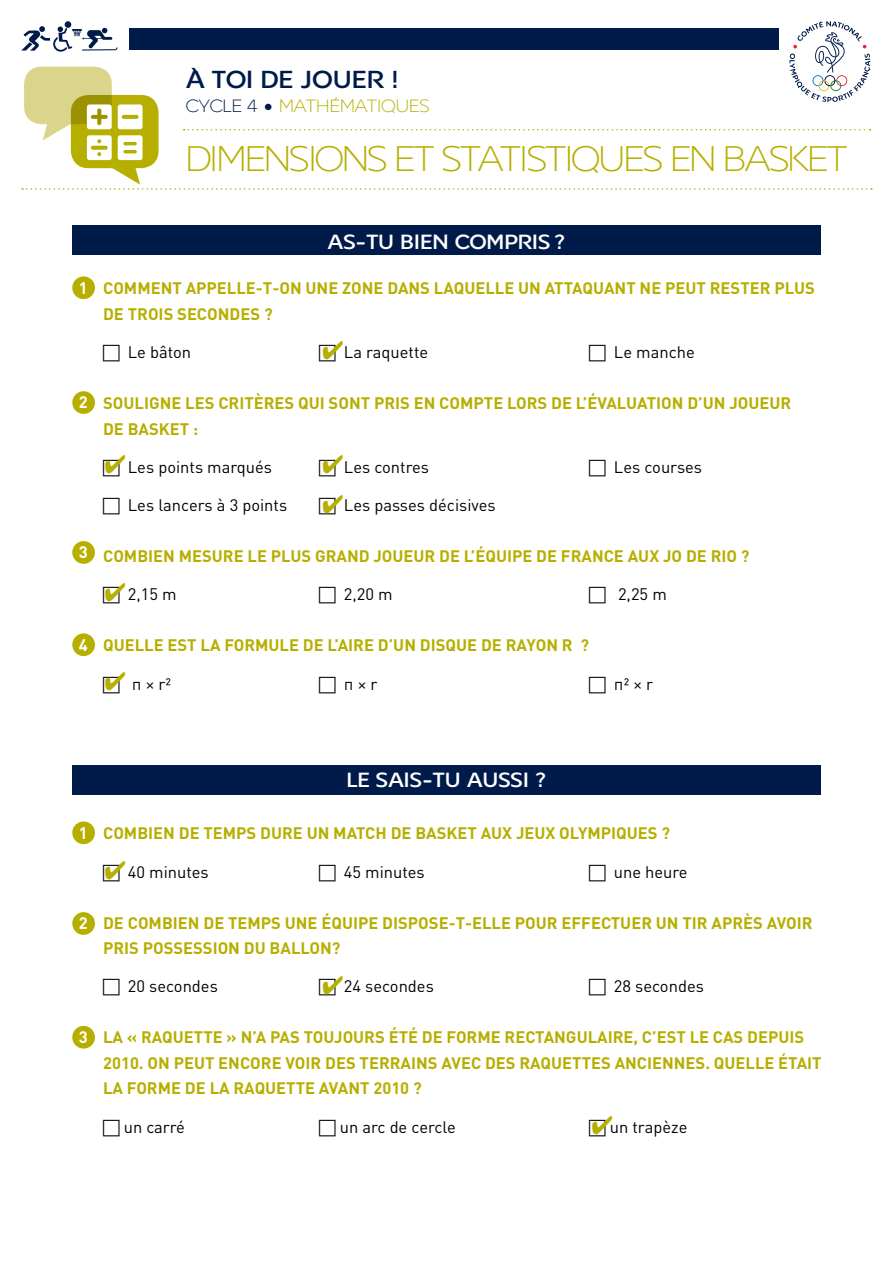
<style>
.page{position:relative;width:893px;height:1263px;background:#fff}
.page>*{position:absolute;margin:0;border:0;box-sizing:border-box;transform-origin:0 0}
.t1{font:300 39px "Franceolympique";letter-spacing:-.04em;color:#b6af00}
.t2{font:500 27px "Franceolympique";letter-spacing:-.01em;color:#001b4a}
.t3{font:500 22.5px "Franceolympique";color:#fff}
.t4{font:300 19.5px "Franceolympique";letter-spacing:-.01em;color:#b6af00}
.t5{font:700 16.5px/25.5px "DIN";color:#b6af00}
.t6{font:16.5px "DIN";color:#000}
.t7{font:700 16.5px "DIN";color:#fff}
.s1{color:#001b4a}
</style>
<div class="page">
<div style="left:72px;top:225px;width:749px;height:30px;background:#001b4a"></div>
<div style="left:72px;top:765px;width:749px;height:29px;background:#001b4a"></div>
<div style="left:72px;top:276px;width:23px;height:23px;background:#b6af00;border-radius:50%"></div>
<div style="left:72px;top:821px;width:23px;height:23px;background:#b6af00;border-radius:50%"></div>
<div style="left:72px;top:391px;width:23px;height:23px;background:#b6af00;border-radius:50%"></div>
<div style="left:72px;top:912px;width:23px;height:23px;background:#b6af00;border-radius:50%"></div>
<div style="left:72px;top:541px;width:23px;height:23px;background:#b6af00;border-radius:50%"></div>
<div style="left:72px;top:633px;width:23px;height:23px;background:#b6af00;border-radius:50%"></div>
<svg style="left:21px;top:21px;width:851px;height:169px"></svg>
<div style="left:72px;top:1026px;width:23px;height:22px;background:#b6af00;border-radius:50%"></div>
<h2 class="t2" style="left:186px;top:63px;width:214px">À TOI DE JOUER !</h2>
<p class="t4" style="left:186px;top:94px;width:245px"><span class="s1">CYCLE 4 •</span> MATHÉMATIQUES</p>
<h1 class="t1" style="left:186px;top:135px;width:663px">DIMENSIONS ET STATISTIQUES EN BASKET</h1>
<p class="t7" style="left:79px;top:277px;width:10px">1</p>
<p class="t7" style="left:79px;top:391px;width:10px">2</p>
<p class="t7" style="left:79px;top:542px;width:10px">3</p>
<p class="t7" style="left:79px;top:634px;width:10px">4</p>
<h3 class="t3" style="left:327px;top:228px;width:239px">AS-TU BIEN COMPRIS ?</h3>
<p class="t5" style="left:103px;top:275px;width:713px">COMMENT APPELLE-T-ON UNE ZONE DANS LAQUELLE UN ATTAQUANT NE PEUT RESTER PLUS<br>DE TROIS SECONDES ?</p>
<p class="t6" style="left:128px;top:342px;width:65px">Le bâton</p>
<p class="t6" style="left:344px;top:342px;width:86px">La raquette</p>
<p class="t6" style="left:614px;top:342px;width:82px">Le manche</p>
<p class="t5" style="left:103px;top:390px;width:690px">SOULIGNE LES CRITÈRES QUI SONT PRIS EN COMPTE LORS DE L’ÉVALUATION D’UN JOUEUR<br>DE BASKET :</p>
<p class="t6" style="left:128px;top:456px;width:146px">Les points marqués</p>
<p class="t6" style="left:344px;top:456px;width:87px">Les contres</p>
<p class="t6" style="left:614px;top:456px;width:90px">Les courses</p>
<p class="t6" style="left:128px;top:495px;width:161px">Les lancers à 3 points</p>
<p class="t6" style="left:344px;top:495px;width:153px">Les passes décisives</p>
<p class="t5" style="left:103px;top:543px;width:648px">COMBIEN MESURE LE PLUS GRAND JOUEUR DE L’ÉQUIPE DE FRANCE AUX JO DE RIO ?</p>
<p class="t6" style="left:128px;top:584px;width:50px">2,15 m</p>
<p class="t6" style="left:344px;top:584px;width:50px">2,20 m</p>
<p class="t6" style="left:618px;top:584px;width:50px">2,25 m</p>
<p class="t5" style="left:103px;top:632px;width:487px">QUELLE EST LA FORMULE DE L’AIRE D’UN DISQUE DE RAYON R ?</p>
<p class="t6" style="left:132px;top:673px;width:41px">π × r²</p>
<p class="t6" style="left:344px;top:673px;width:35px">π × r</p>
<p class="t6" style="left:614px;top:673px;width:41px">π² × r</p>
<p class="t7" style="left:79px;top:822px;width:10px">1</p>
<p class="t7" style="left:79px;top:912px;width:10px">2</p>
<p class="t7" style="left:79px;top:1026px;width:10px">3</p>
<h3 class="t3" style="left:347px;top:766px;width:201px">LE SAIS-TU AUSSI ?</h3>
<p class="t5" style="left:103px;top:820px;width:568px">COMBIEN DE TEMPS DURE UN MATCH DE BASKET AUX JEUX OLYMPIQUES ?</p>
<p class="t6" style="left:128px;top:861px;width:82px">40 minutes</p>
<p class="t6" style="left:344px;top:861px;width:82px">45 minutes</p>
<p class="t6" style="left:614px;top:861px;width:75px">une heure</p>
<p class="t5" style="left:103px;top:909px;width:711px">DE COMBIEN DE TEMPS UNE ÉQUIPE DISPOSE-T-ELLE POUR EFFECTUER UN TIR APRÈS AVOIR<br>PRIS POSSESSION DU BALLON?</p>
<p class="t6" style="left:128px;top:976px;width:92px">20 secondes</p>
<p class="t6" style="left:344px;top:976px;width:92px">24 secondes</p>
<p class="t6" style="left:614px;top:976px;width:92px">28 secondes</p>
<p class="t5" style="left:103px;top:1024px;width:720px">LA « RAQUETTE » N’A PAS TOUJOURS ÉTÉ DE FORME RECTANGULAIRE, C’EST LE CAS DEPUIS<br>2010. ON PEUT ENCORE VOIR DES TERRAINS AVEC DES RAQUETTES ANCIENNES. QUELLE ÉTAIT<br>LA FORME DE LA RAQUETTE AVANT 2010 ?</p>
<p class="t6" style="left:124px;top:1116px;width:63px">un carré</p>
<p class="t6" style="left:340px;top:1116px;width:118px">un arc de cercle</p>
<p class="t6" style="left:610px;top:1116px;width:79px">un trapèze</p>
</div>
